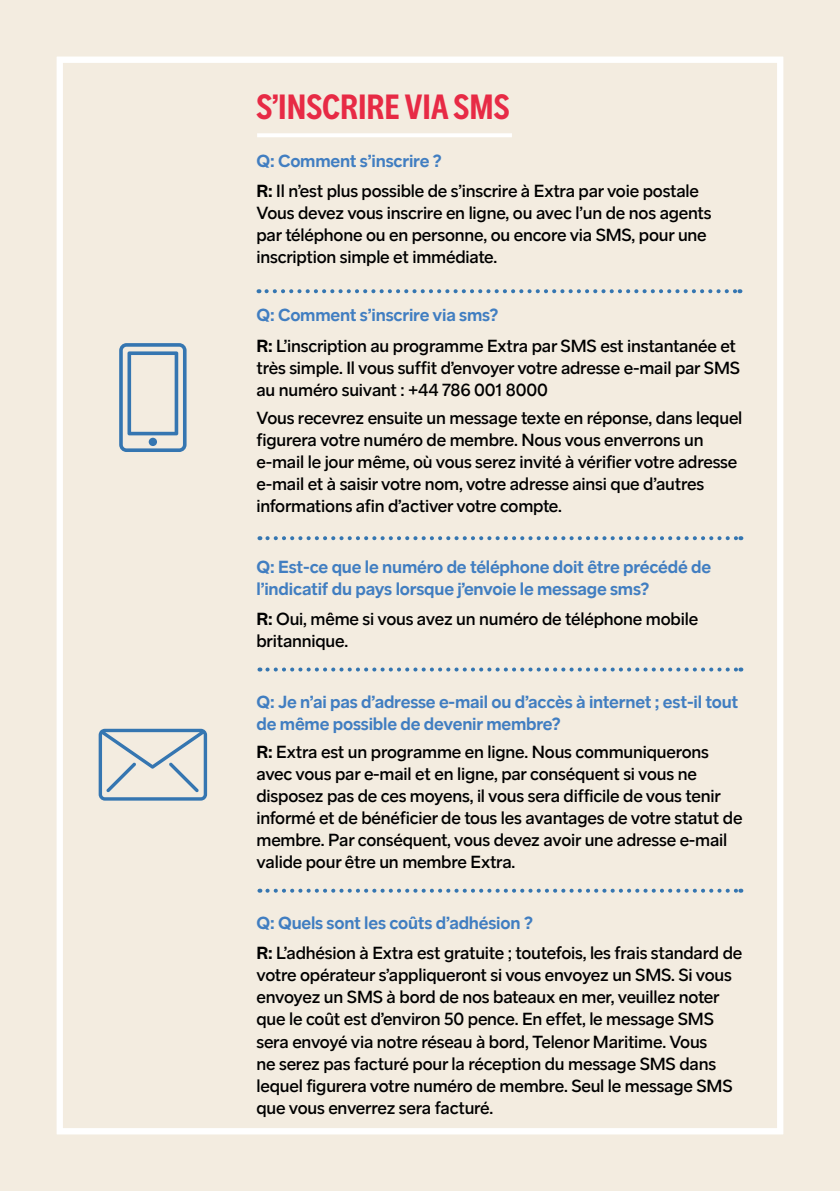
<style>
.page{position:relative;width:840px;height:1191px;background:#fff}
.page>*{position:absolute;margin:0;border:0;box-sizing:border-box;transform-origin:0 0}
.t1{font:700 condensed 36px "Stena Sans";color:#e72a45}
.t2{font:500 18px/22px "Stena Sans";letter-spacing:-.01em;color:#000}
.t3{font:700 18px/22px "Stena Sans";letter-spacing:-.01em;color:#417ec1}
.s1{font-weight:700;color:#417ec1}
.s2{font-weight:700}
</style>
<div class="page">
<div style="left:0;top:0;width:839px;height:1191px;background:#f3ece0"></div>
<svg style="left:119px;top:343px;width:67px;height:109px"></svg>
<div style="left:57px;top:57px;width:725px;height:1077px;border:6px solid #fff"></div>
<svg style="left:266px;top:289px;width:474px;height:4px"></svg>
<svg style="left:267px;top:536px;width:474px;height:4px"></svg>
<svg style="left:267px;top:667px;width:474px;height:4px"></svg>
<svg style="left:267px;top:888px;width:474px;height:4px"></svg>
<svg style="left:99px;top:729px;width:108px;height:71px"></svg>
<hr style="left:257px;top:133px;width:254px;height:4px;background:#fff">
<h1 class="t1" style="left:256px;top:86px;width:254px">S’INSCRIRE VIA SMS</h1>
<p class="t2" style="left:256px;top:145px;width:444px;line-height:30.6px"><span class="s1">Q: Comment s’inscrire ?<br></span><span class="s2">R:</span> Il n’est plus possible de s’inscrire à Extra par voie postale</p>
<p class="t2" style="left:256px;top:202px;width:456px">Vous devez vous inscrire en ligne, ou avec l’un de nos agents par téléphone ou en personne, ou encore via SMS, pour une inscription simple et immédiate.</p>
<p class="t2" style="left:256px;top:300px;width:480px;line-height:30.6px"><span class="s1">Q: Comment s’inscrire via sms?<br></span><span class="s2">R:</span> L’inscription au programme Extra par SMS est instantanée et</p>
<p class="t2" style="left:256px;top:357px;width:485px">très simple. Il vous suffit d’envoyer votre adresse e-mail par SMS au numéro suivant : +44 786 001 8000</p>
<p class="t2" style="left:256px;top:406px;width:487px">Vous recevrez ensuite un message texte en réponse, dans lequel figurera votre numéro de membre. Nous vous enverrons un e-mail le jour même, où vous serez invité à vérifier votre adresse e-mail et à saisir votre nom, votre adresse ainsi que d’autres informations afin d’activer votre compte.</p>
<p class="t3" style="left:256px;top:555px;width:456px">Q: Est-ce que le numéro de téléphone doit être précédé de l’indicatif du pays lorsque j’envoie le message sms?</p>
<p class="t2" style="left:256px;top:608px;width:443px"><span class="s2">R:</span> Oui, même si vous avez un numéro de téléphone mobile britannique.</p>
<p class="t3" style="left:256px;top:691px;width:483px">Q: Je n’ai pas d’adresse e-mail ou d’accès à internet ; est-il tout de même possible de devenir membre?</p>
<p class="t2" style="left:256px;top:741px;width:487px"><span class="s2">R:</span> Extra est un programme en ligne. Nous communiquerons avec vous par e-mail et en ligne, par conséquent si vous ne disposez pas de ces moyens, il vous sera difficile de vous tenir informé et de bénéficier de tous les avantages de votre statut de membre. Par conséquent, vous devez avoir une adresse e-mail valide pour être un membre Extra.</p>
<p class="t2" style="left:256px;top:907px;width:487px;line-height:30.6px"><span class="s1">Q: Quels sont les coûts d’adhésion ?<br></span><span class="s2">R:</span> L’adhésion à Extra est gratuite ; toutefois, les frais standard de</p>
<p class="t2" style="left:256px;top:964px;width:477px">votre opérateur s’appliqueront si vous envoyez un SMS. Si vous envoyez un SMS à bord de nos bateaux en mer, veuillez noter que le coût est d’environ 50 pence. En effet, le message SMS sera envoyé via notre réseau à bord, Telenor Maritime. Vous<br>ne serez pas facturé pour la réception du message SMS dans lequel figurera votre numéro de membre. Seul le message SMS que vous enverrez sera facturé.</p>
</div>
